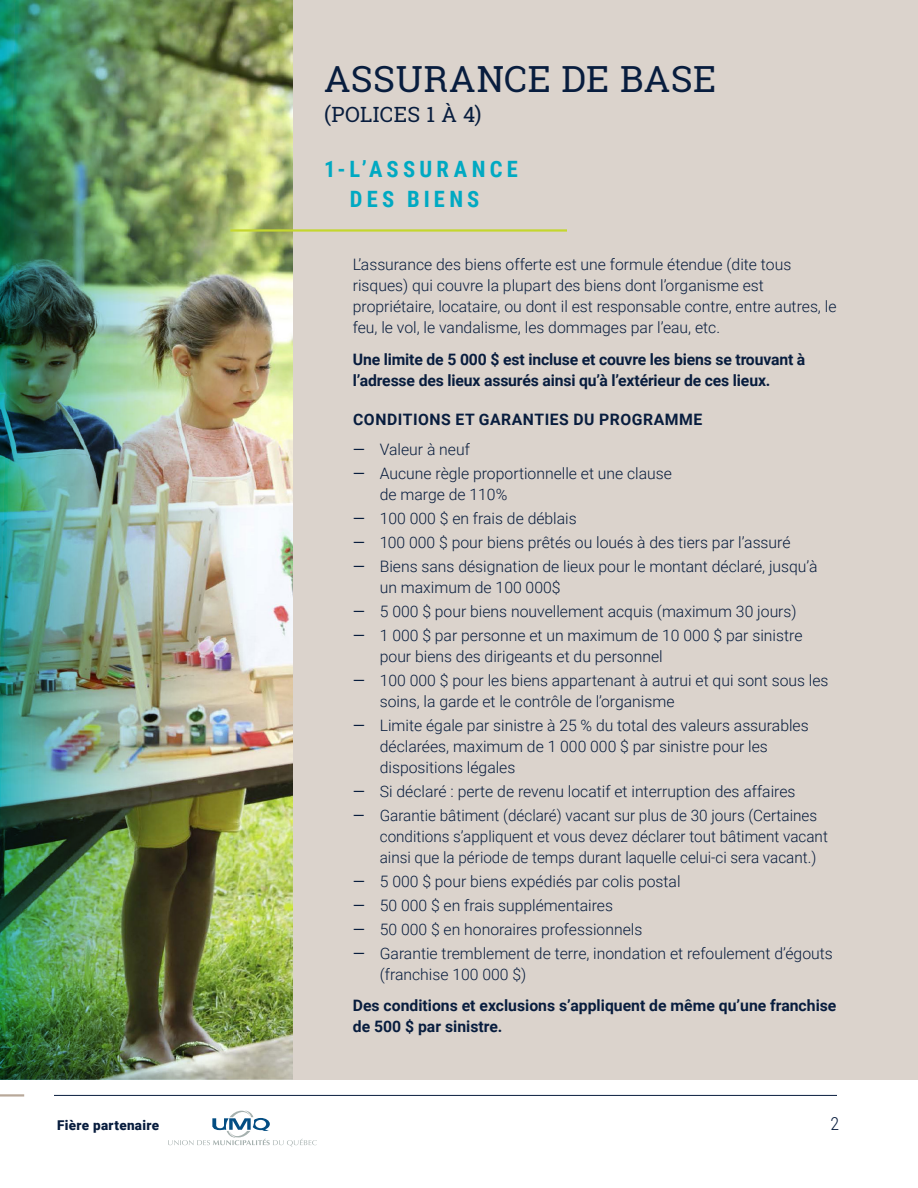
<style>
.page{position:relative;width:918px;height:1188px;background:#fff}
.page>*{position:absolute;margin:0;border:0;box-sizing:border-box;transform-origin:0 0}
.t1{font:36px "Roboto Slab";letter-spacing:.015em;color:#081d3e}
.t2{font:700 22.5px/30px "Roboto Condensed";letter-spacing:.19em;color:#00a9c2;text-align:center}
.t3{font:21px "Roboto Slab";letter-spacing:.015em;color:#081d3e}
.t4{font:300 18px "Roboto Condensed";color:#081d3e}
.t5{font:300 15.75px/21px "Roboto";color:#081d3e}
.t6{font:700 15.75px/21px "Roboto";color:#081d3e}
.t7{font:700 15.75px "Roboto";letter-spacing:.035em;color:#081d3e}
.t8{font:900 13.5px "Roboto";letter-spacing:.025em;color:#081d3e}
.s1{font-weight:400}
</style>
<div class="page">
<div style="left:288px;top:0;width:630px;height:1080px;background:#dbd3cc"></div>
<img style="left:273px;top:0;width:19px;height:1080px">
<img style="left:0;top:0;width:273px;height:1080px">
<hr style="left:0;top:1094px;width:24px;height:3px;background:#b8a899">
<hr style="left:54px;top:1095px;width:783px;height:1px;background:#081d3e">
<hr style="left:230px;top:229px;width:337px;height:3px;background:#c4d62e">
<svg style="left:168px;top:1111px;width:149px;height:36px"></svg>
<h1 class="t1" style="left:324px;top:54px;width:394px">ASSURANCE DE BASE</h1>
<h1 class="t3" style="left:324px;top:100px;width:159px">(POLICES 1 À 4)</h1>
<h2 class="t2" style="left:324px;top:154px;width:195px">1-L’ASSURANCE<br>DES BIENS</h2>
<p class="t5" style="left:353px;top:254px;width:485px">L’assurance des biens offerte est une formule étendue (dite tous risques) qui couvre la plupart des biens dont l’organisme est propriétaire, locataire, ou dont il est responsable contre, entre autres, le feu, le vol, le vandalisme, les dommages par l’eau, etc.</p>
<p class="t6" style="left:353px;top:348px;width:454px">Une limite de 5 000 $ est incluse et couvre les biens se trouvant à l’adresse des lieux assurés ainsi qu’à l’extérieur de ces lieux.</p>
<h3 class="t7" style="left:353px;top:408px;width:351px">CONDITIONS ET GARANTIES DU PROGRAMME</h3>
<p class="t5" style="left:353px;top:438px;width:119px"><span class="s1">—</span> Valeur à neuf</p>
<p class="t5" style="left:380px;top:462px;width:294px;text-indent:-27px"><span class="s1">—</span> Aucune règle proportionnelle et une clause de marge de 110%</p>
<p class="t5" style="left:353px;top:507px;width:225px"><span class="s1">—</span> 100 000 $ en frais de déblais</p>
<p class="t5" style="left:353px;top:531px;width:439px"><span class="s1">—</span> 100 000 $ pour biens prêtés ou loués à des tiers par l’assuré</p>
<p class="t5" style="left:380px;top:555px;width:439px;text-indent:-27px"><span class="s1">—</span> Biens sans désignation de lieux pour le montant déclaré, jusqu’à un maximum de 100 000$</p>
<p class="t5" style="left:353px;top:600px;width:445px"><span class="s1">—</span> 5 000 $ pour biens nouvellement acquis (maximum 30 jours)</p>
<p class="t5" style="left:380px;top:624px;width:424px;text-indent:-27px"><span class="s1">—</span> 1 000 $ par personne et un maximum de 10 000 $ par sinistre pour biens des dirigeants et du personnel</p>
<p class="t5" style="left:380px;top:669px;width:450px;text-indent:-27px"><span class="s1">—</span> 100 000 $ pour les biens appartenant à autrui et qui sont sous les soins, la garde et le contrôle de l’organisme</p>
<p class="t5" style="left:380px;top:714px;width:430px;text-indent:-27px"><span class="s1">—</span> Limite égale par sinistre à 25 % du total des valeurs assurables déclarées, maximum de 1 000 000 $ par sinistre pour les dispositions légales</p>
<p class="t5" style="left:353px;top:780px;width:444px"><span class="s1">—</span> Si déclaré : perte de revenu locatif et interruption des affaires</p>
<p class="t5" style="left:380px;top:804px;width:450px;text-indent:-27px"><span class="s1">—</span> Garantie bâtiment (déclaré) vacant sur plus de 30 jours (Certaines conditions s’appliquent et vous devez déclarer tout bâtiment vacant ainsi que la période de temps durant laquelle celui-ci sera vacant.)</p>
<p class="t5" style="left:353px;top:870px;width:329px"><span class="s1">—</span> 5 000 $ pour biens expédiés par colis postal</p>
<p class="t5" style="left:353px;top:894px;width:262px"><span class="s1">—</span> 50 000 $ en frais supplémentaires</p>
<p class="t5" style="left:353px;top:918px;width:291px"><span class="s1">—</span> 50 000 $ en honoraires professionnels</p>
<p class="t5" style="left:380px;top:942px;width:455px;text-indent:-27px"><span class="s1">—</span> Garantie tremblement de terre, inondation et refoulement d’égouts (franchise 100 000 $)</p>
<p class="t6" style="left:353px;top:995px;width:485px">Des conditions et exclusions s’appliquent de même qu’une franchise de 500 $ par sinistre.</p>
<p class="t8" style="left:57px;top:1116px;width:104px">Fière partenaire</p>
<p class="t4" style="left:830px;top:1111px;width:10px">2</p>
</div>
